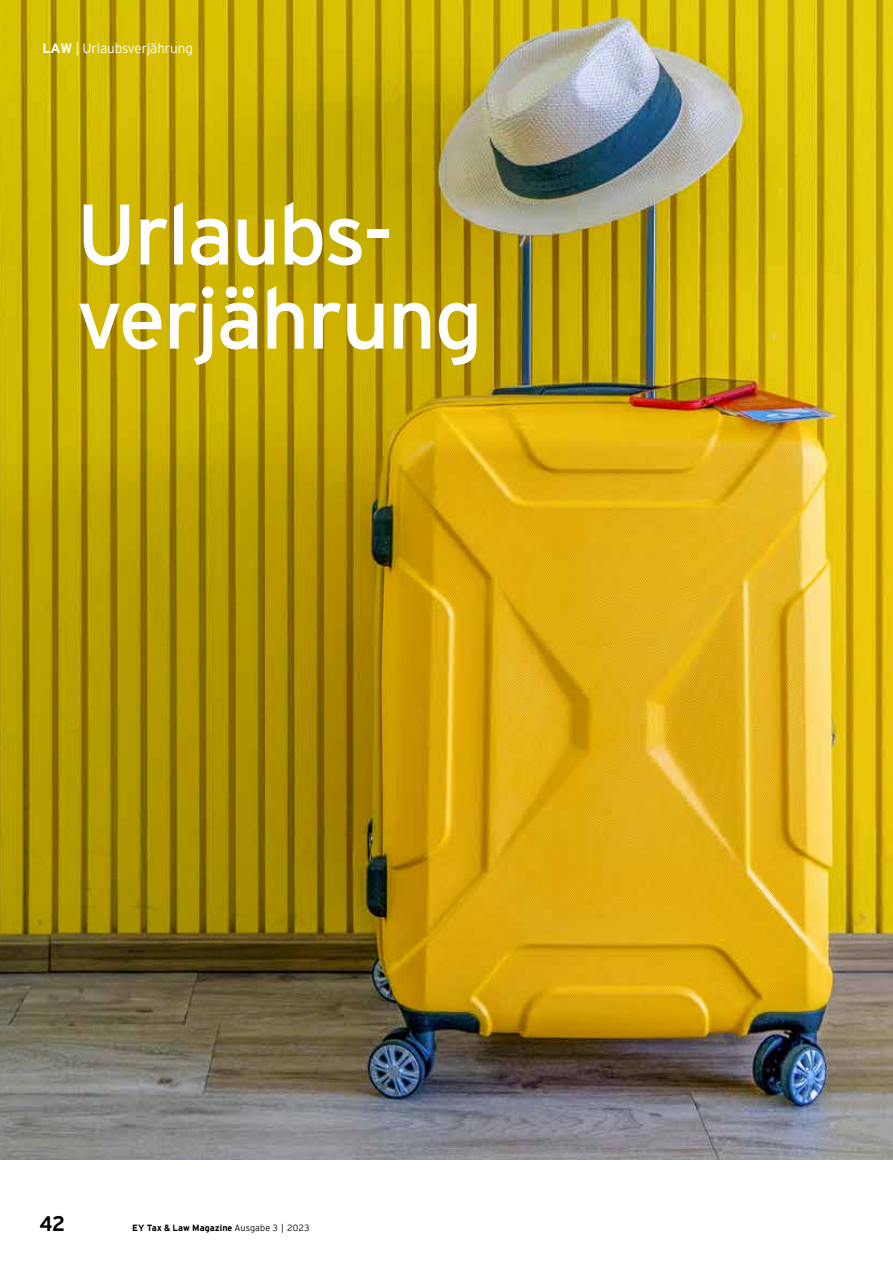
<style>
.page{position:relative;width:893px;height:1263px;background:#fff}
.page>*{position:absolute;margin:0;border:0;box-sizing:border-box;transform-origin:0 0}
.t1{font:85.5px/84.2px "EY Interstate";letter-spacing:-.03em;color:#fff}
.t2{font:700 21px "EY Interstate";color:#000}
.t3{font:300 13.5px "EY Interstate";letter-spacing:-.01em;color:#fff}
.t4{font:700 9px "EY Interstate";letter-spacing:.005em;color:#000}
.s1{font-weight:700}
.s2{font-weight:300}
</style>
<div class="page">
<img style="left:0;top:0;width:893px;height:1159px">
<h3 class="t3" style="left:43px;top:43px;width:152px"><span class="s1">LAW</span> | Urlaubsverjährung</h3>
<h1 class="t1" style="left:76px;top:196px;width:408px">Urlaubs&shy;verjährung</h1>
<h2 class="t2" style="left:39px;top:1214px;width:27px">42</h2>
<p class="t4" style="left:132px;top:1224px;width:179px">EY Tax &amp; Law Magazine <span class="s2">Ausgabe 3 | 2023</span></p>
</div>
